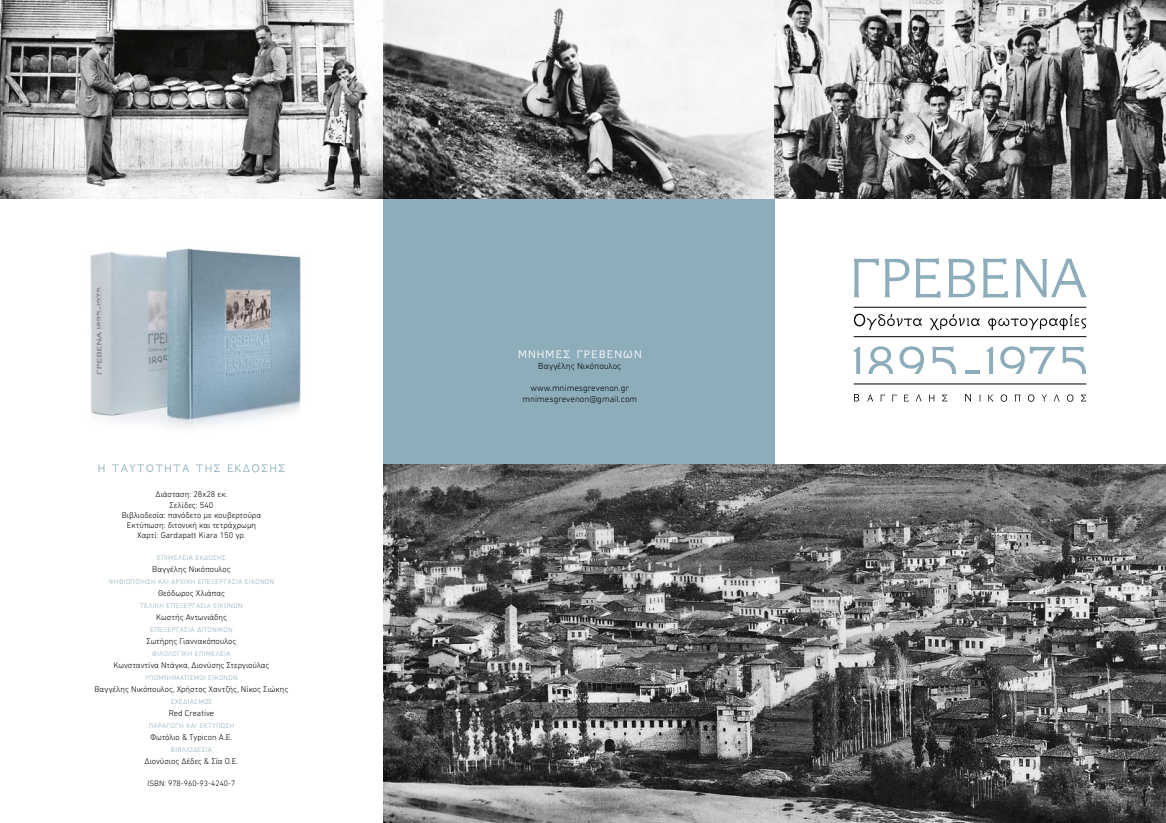
<style>
.page{position:relative;width:1166px;height:823px;background:#fff}
.page>*{position:absolute;margin:0;border:0;box-sizing:border-box;transform-origin:0 0}
.t1{font:12px "GFS New Hellenic";letter-spacing:.1em;color:#8eadbb}
.t2{font:12px "GFS New Hellenic";letter-spacing:.1em;color:#fff}
.t3{font:300 9px/10.8px "DIN Next LT Pro";color:#000;text-align:center}
.t4{font:300 8.5px/10.2px "DIN Next LT Pro";letter-spacing:-.005em;color:#000;text-align:center}
.t5{font:300 8px "DIN Next LT Pro";color:#000}
.t6{font:300 7px "DIN Next LT Pro";letter-spacing:.05em;color:#8eadbb}
</style>
<div class="page">
<div style="left:383px;top:0;width:391px;height:822px;background:#8eadbb"></div>
<svg style="left:854px;top:394px;width:4px;height:7px"></svg>
<svg style="left:867px;top:394px;width:5px;height:7px"></svg>
<svg style="left:880px;top:394px;width:4px;height:7px"></svg>
<svg style="left:892px;top:394px;width:4px;height:7px"></svg>
<svg style="left:904px;top:394px;width:4px;height:7px"></svg>
<svg style="left:916px;top:394px;width:5px;height:7px"></svg>
<svg style="left:929px;top:394px;width:5px;height:7px"></svg>
<svg style="left:942px;top:394px;width:4px;height:7px"></svg>
<svg style="left:965px;top:394px;width:5px;height:7px"></svg>
<svg style="left:988px;top:394px;width:5px;height:7px"></svg>
<svg style="left:1000px;top:394px;width:6px;height:7px"></svg>
<svg style="left:1014px;top:394px;width:6px;height:7px"></svg>
<svg style="left:1027px;top:394px;width:7px;height:7px"></svg>
<svg style="left:1041px;top:394px;width:5px;height:7px"></svg>
<svg style="left:1054px;top:394px;width:5px;height:7px"></svg>
<svg style="left:1066px;top:394px;width:7px;height:7px"></svg>
<svg style="left:1081px;top:394px;width:4px;height:7px"></svg>
<svg style="left:854px;top:258px;width:24px;height:39px"></svg>
<svg style="left:853px;top:313px;width:68px;height:17px"></svg>
<svg style="left:930px;top:314px;width:49px;height:16px"></svg>
<svg style="left:988px;top:314px;width:98px;height:16px"></svg>
<svg style="left:1062px;top:346px;width:23px;height:28px"></svg>
<svg style="left:986px;top:347px;width:6px;height:27px"></svg>
<svg style="left:1000px;top:346px;width:54px;height:28px"></svg>
<hr style="left:965px;top:370px;width:14px;height:4px;background:#8eadbb">
<svg style="left:853px;top:347px;width:7px;height:27px"></svg>
<svg style="left:868px;top:346px;width:24px;height:28px"></svg>
<svg style="left:899px;top:346px;width:24px;height:28px"></svg>
<svg style="left:932px;top:346px;width:23px;height:28px"></svg>
<hr style="left:853px;top:307px;width:233px;height:1px;background:#000">
<hr style="left:853px;top:336px;width:233px;height:1px;background:#000">
<hr style="left:853px;top:383px;width:233px;height:1px;background:#000">
<svg style="left:884px;top:259px;width:25px;height:38px"></svg>
<svg style="left:915px;top:258px;width:25px;height:39px"></svg>
<svg style="left:948px;top:259px;width:26px;height:38px"></svg>
<svg style="left:983px;top:258px;width:24px;height:39px"></svg>
<svg style="left:1015px;top:258px;width:71px;height:39px"></svg>
<img style="left:383px;top:464px;width:782px;height:358px">
<img style="left:383px;top:0;width:782px;height:198px">
<svg style="left:0;top:0;width:383px;height:199px"></svg>
<img style="left:90px;top:248px;width:211px;height:180px">
<h1 class="t1" style="left:98px;top:462px;width:189px">Η TAYTOTHTA ΤΗΣ EKΔΟΣΗΣ</h1>
<p class="t4" style="left:122px;top:489px;width:141px">Διάσταση: 28x28 εκ.<br>Σελίδες: 540<br>Βιβλιοδεσία: πανόδετο με κουβερτούρα<br>Εκτύπωση: διτονική και τετράχρωμη<br>Χαρτί: Gardapatt Kiara 150 γρ.</p>
<p class="t6" style="left:157px;top:553px;width:70px">επιμέλεια ΕΚΔΟΣΗΣ</p>
<p class="t4" style="left:152px;top:563px;width:80px">Βαγγέλης Νικόπουλος</p>
<p class="t6" style="left:109px;top:577px;width:148px">ΨΗΦΙΟΠΟΙ ΗΣΗ και αρχικη επεξεργασια εικον</p>
<p class="t6" style="left:265px;top:577px;width:9px">ων</p>
<p class="t4" style="left:158px;top:587px;width:68px">Θεόδωρος Χλιάπας</p>
<p class="t6" style="left:140px;top:601px;width:85px">ΤΕΛΙ ΚΗ επεξεργασια εικον</p>
<p class="t6" style="left:233px;top:601px;width:9px">ων</p>
<p class="t4" style="left:156px;top:611px;width:72px">Κωστής Αντωνιάδης</p>
<p class="t6" style="left:150px;top:625px;width:84px">ΕΠ ΕΞΕΡΓΑΣΙΑ ΔΙΤΟΝΙ ΚΩΝ</p>
<p class="t4" style="left:146px;top:635px;width:91px">Σωτήρης Γιαννακόπουλος</p>
<p class="t6" style="left:152px;top:649px;width:52px">ΦΙΛΟΛΟΓΙ ΚΗ ΕΠΙΜ</p>
<p class="t6" style="left:211px;top:649px;width:17px">ΕΛΕΙΑ</p>
<p class="t4" style="left:113px;top:659px;width:157px">Κωνσταντίνα Ντάγκα, Διονύσης Στεργιούλας</p>
<p class="t6" style="left:145px;top:673px;width:75px">υπομνη ματισμοι εικον</p>
<p class="t6" style="left:228px;top:673px;width:9px">ων</p>
<p class="t4" style="left:94px;top:683px;width:195px">Βαγγέλης Νικόπουλος, Χρήστος Χαντζής, Νίκος Σιώκης</p>
<p class="t6" style="left:171px;top:697px;width:10px">Σχεδ</p>
<p class="t6" style="left:188px;top:697px;width:22px">ιασμός</p>
<p class="t4" style="left:169px;top:707px;width:47px">Red Creative</p>
<p class="t6" style="left:149px;top:721px;width:6px">ΠΑΡΑΓΩΓ</p>
<p class="t6" style="left:179px;top:721px;width:39px">Η ΚΑΙ ΕΚΤΥΠΩ</p>
<p class="t6" style="left:225px;top:721px;width:10px">ΣΗ</p>
<p class="t4" style="left:150px;top:731px;width:83px">Φωτόλιο &amp; Typicon Α.Ε.</p>
<p class="t6" style="left:171px;top:745px;width:39px">ΒΙ ΒΛΙΟΔΕΣΙΑ</p>
<p class="t4" style="left:145px;top:755px;width:95px">Διονύσιος Δέδες &amp; Σία Ο.Ε.</p>
<p class="t5" style="left:147px;top:778px;width:89px">ISBN: 978-960-93-4240-7</p>
<h1 class="t2" style="left:518px;top:348px;width:125px">ΜΝΗΜΕΣ ΓΡΕΒΕΝΩΝ</h1>
<p class="t3" style="left:538px;top:360px;width:85px">Βαγγέλης Νικόπουλος</p>
<p class="t3" style="left:522px;top:382px;width:116px">www.mnimesgrevenon.gr mnimesgrevenon@gmail.com</p>
</div>
